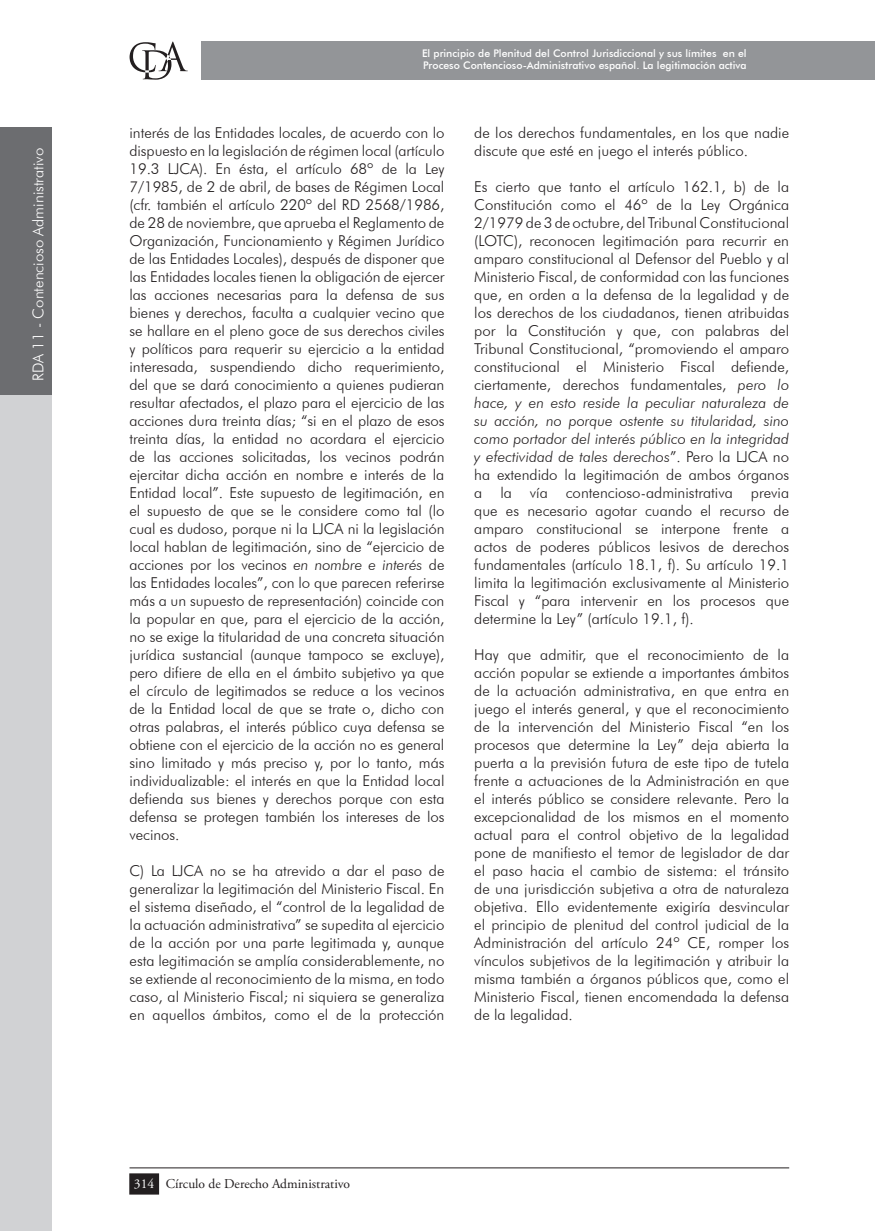
<style>
.page{position:relative;width:875px;height:1231px;background:#fff}
.page>*{position:absolute;margin:0;border:0;box-sizing:border-box;transform-origin:0 0}
.t1{font:300 15px/18px "Futura BT";color:#231f20;text-align:justify}
.t2{font:300 15px "Futura BT";color:#fff}
.t3{font:13.5px "Adobe Garamond Pro";color:#231f20}
.t4{font:500 10.5px/12.6px "Futura BT";color:#fff}
.s1{font-style:italic}
.s2{color:#fff}
</style>
<div class="page">
<hr style="left:874px;top:41px;width:1px;height:39px;background:#939598">
<div style="left:201px;top:41px;width:673px;height:39px;background:#939598"></div>
<svg style="left:129px;top:42px;width:59px;height:38px"></svg>
<hr style="left:129px;top:1167px;width:660px;height:1px;background:#231f20">
<div style="left:130px;top:1174px;width:28px;height:20px;background:#231f20"></div>
<div style="left:129px;top:1173px;width:30px;height:21px;border:2px solid #231f20"></div>
<div style="left:0;top:386px;width:52px;height:845px;background:#d1d2d4"></div>
<div style="left:0;top:127px;width:52px;height:267px;background:#6c6d70"></div>
<p class="t2" style="left:29px;top:381px;width:235px;rotate:-90deg">RDA 11 - Contencioso Administrativo</p>
<p class="t4" style="left:422px;top:47px;width:326px">El principio de Plenitud del Control Jurisdiccional y sus límites en el<br>Proceso Contencioso-Administrativo español. La legitimación activa</p>
<p class="t1" style="left:129px;top:123px;width:316px">interés de las Entidades locales, de acuerdo con lo dispuesto en la legislación de régimen local (artículo 19.3 LJCA). En ésta, el artículo 68º de la Ley 7/1985, de 2 de abril, de bases de Régimen Local (cfr. también el artículo 220º del RD 2568/1986, de 28 de noviembre, que aprueba el Reglamento de Organización, Funcionamiento y Régimen Jurídico de las Entidades Locales), después de disponer que las Entidades locales tienen la obligación de ejercer las acciones necesarias para la defensa de sus bienes y derechos, faculta a cualquier vecino que se hallare en el pleno goce de sus derechos civiles y políticos para requerir su ejercicio a la entidad interesada, suspendiendo dicho requerimiento, del que se dará conocimiento a quienes pudieran resultar afectados, el plazo para el ejercicio de las acciones dura treinta días; “si en el plazo de esos treinta días, la entidad no acordara el ejercicio de las acciones solicitadas, los vecinos podrán ejercitar dicha acción en nombre e interés de la Entidad local”. Este supuesto de legitimación, en el supuesto de que se le considere como tal (lo cual es dudoso, porque ni la LJCA ni la legislación local hablan de legitimación, sino de “ejercicio de acciones por los vecinos <span class="s1">en nombre e interés</span> de las Entidades locales”, con lo que parecen referirse más a un supuesto de representación) coincide con la popular en que, para el ejercicio de la acción, no se exige la titularidad de una concreta situación jurídica sustancial (aunque tampoco se excluye), pero difiere de ella en el ámbito subjetivo ya que el círculo de legitimados se reduce a los vecinos de la Entidad local de que se trate o, dicho con otras palabras, el interés público cuya defensa se obtiene con el ejercicio de la acción no es general sino limitado y más preciso y, por lo tanto, más individualizable: el interés en que la Entidad local defienda sus bienes y derechos porque con esta defensa se protegen también los intereses de los vecinos.</p>
<p class="t1" style="left:129px;top:861px;width:316px">C) La LJCA no se ha atrevido a dar el paso de generalizar la legitimación del Ministerio Fiscal. En el sistema diseñado, el “control de la legalidad de la actuación administrativa” se supedita al ejercicio de la acción por una parte legitimada y, aunque esta legitimación se amplía considerablemente, no se extiende al reconocimiento de la misma, en todo caso, al Ministerio Fiscal; ni siquiera se generaliza en aquellos ámbitos, como el de la protección</p>
<p class="t1" style="left:474px;top:123px;width:316px">de los derechos fundamentales, en los que nadie discute que esté en juego el interés público.</p>
<p class="t1" style="left:474px;top:177px;width:316px">Es cierto que tanto el artículo 162.1, b) de la Constitución como el 46º de la Ley Orgánica 2/1979 de 3 de octubre, del Tribunal Constitucional (LOTC), reconocen legitimación para recurrir en amparo constitucional al Defensor del Pueblo y al Ministerio Fiscal, de conformidad con las funciones que, en orden a la defensa de la legalidad y de los derechos de los ciudadanos, tienen atribuidas por la Constitución y que, con palabras del Tribunal Constitucional, “promoviendo el amparo constitucional el Ministerio Fiscal defiende, ciertamente, derechos fundamentales, <span class="s1">pero lo hace, y en esto reside la peculiar naturaleza de su acción, no porque ostente su titularidad, sino como portador del interés público en la integridad y efectividad de tales derechos</span>”. Pero la LJCA no ha extendido la legitimación de ambos órganos a la vía contencioso-administrativa previa que es necesario agotar cuando el recurso de amparo constitucional se interpone frente a actos de poderes públicos lesivos de derechos fundamentales (artículo 18.1, f). Su artículo 19.1 limita la legitimación exclusivamente al Ministerio Fiscal y “para intervenir en los procesos que determine la Ley” (artículo 19.1, f).</p>
<p class="t1" style="left:474px;top:645px;width:316px">Hay que admitir, que el reconocimiento de la acción popular se extiende a importantes ámbitos de la actuación administrativa, en que entra en juego el interés general, y que el reconocimiento de la intervención del Ministerio Fiscal “en los procesos que determine la Ley” deja abierta la puerta a la previsión futura de este tipo de tutela frente a actuaciones de la Administración en que el interés público se considere relevante. Pero la excepcionalidad de los mismos en el momento actual para el control objetivo de la legalidad pone de manifiesto el temor de legislador de dar el paso hacia el cambio de sistema: el tránsito de una jurisdicción subjetiva a otra de naturaleza objetiva. Ello evidentemente exigiría desvincular el principio de plenitud del control judicial de la Administración del artículo 24º CE, romper los vínculos subjetivos de la legitimación y atribuir la misma también a órganos públicos que, como el Ministerio Fiscal, tienen encomendada la defensa de la legalidad.</p>
<p class="t3" style="left:134px;top:1175px;width:218px"><span class="s2">314</span> Círculo de Derecho Administrativo</p>
</div>
